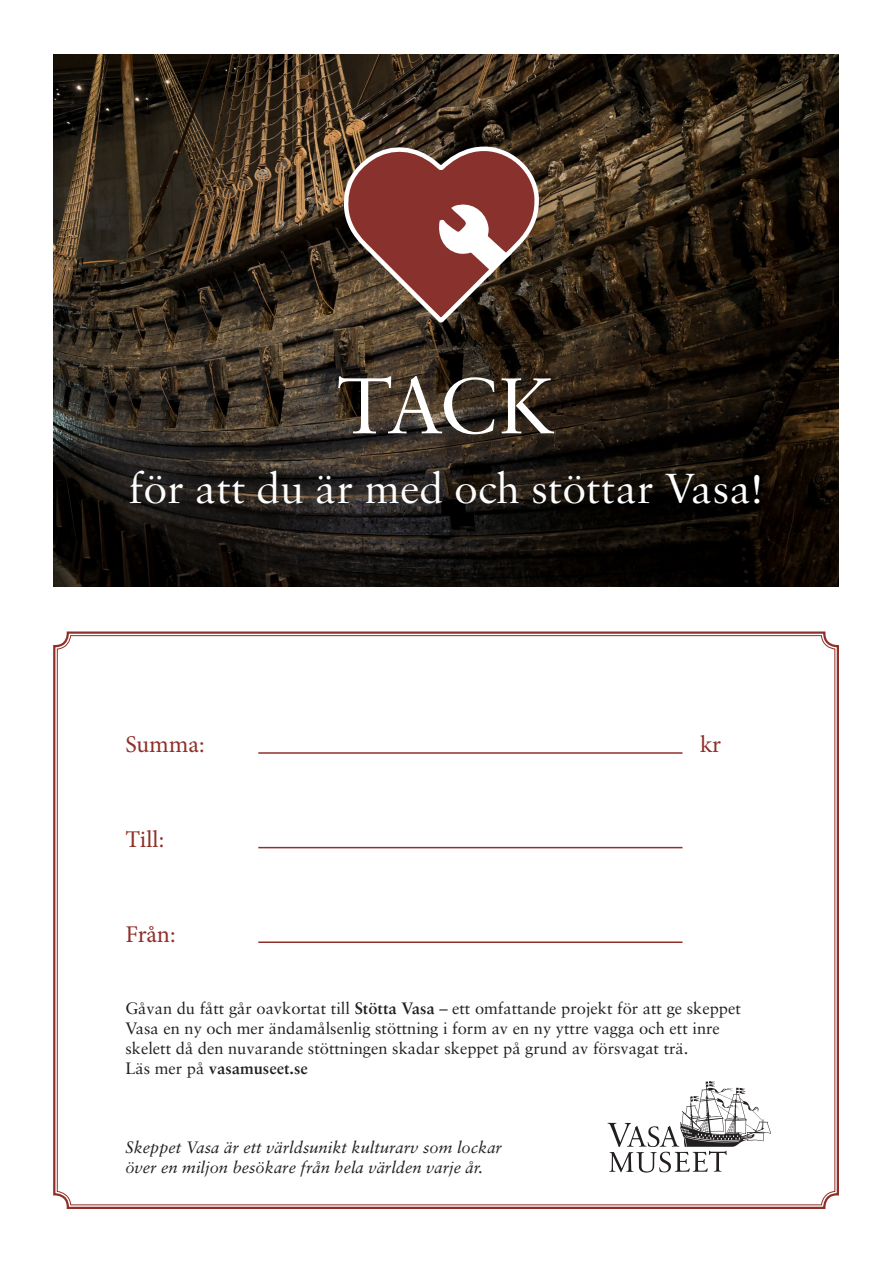
<style>
.page{position:relative;width:893px;height:1263px;background:#fff}
.page>*{position:absolute;margin:0;border:0;box-sizing:border-box;transform-origin:0 0}
.t1{font:84.45px "Sabon";color:#fff}
.t2{font:45px "Sabon";color:#fff}
.t3{font:24px "Minion Pro";color:#8f3028}
.t4{font:16.5px/19.8px "Sabon";color:#231f20}
.t5{font:italic 16.5px/19.8px "Sabon";color:#231f20}
.s1{font-weight:700}
</style>
<div class="page">
<img style="left:53px;top:54px;width:786px;height:532px">
<svg style="left:340px;top:143px;width:199px;height:184px;background:#7e4d45"></svg>
<svg style="left:53px;top:631px;width:786px;height:578px"></svg>
<svg style="left:608px;top:1081px;width:163px;height:91px"></svg>
<hr style="left:258px;top:847px;width:424px;height:1px;background:#8f3028">
<hr style="left:258px;top:752px;width:424px;height:2px;background:#8f3028">
<hr style="left:258px;top:941px;width:424px;height:2px;background:#8f3028">
<p class="t1" style="left:335px;top:354px;width:223px">TACK</p>
<p class="t2" style="left:129px;top:461px;width:636px">för att du är med och stöttar Vasa!</p>
<p class="t3" style="left:125px;top:728px;width:81px">Summa:</p>
<p class="t3" style="left:700px;top:728px;width:22px">kr</p>
<p class="t3" style="left:125px;top:823px;width:40px">Till:</p>
<p class="t3" style="left:125px;top:918px;width:52px">Från:</p>
<p class="t4" style="left:125px;top:998px;width:617px">Gåvan du fått går oavkortat till <span class="s1">Stötta Vasa</span> – ett omfattande projekt för att ge skeppet Vasa en ny och mer ändamålsenlig stöttning i form av en ny yttre vagga och ett inre skelett då den nuvarande stöttningen skadar skeppet på grund av försvagat trä.<br>Läs mer på <span class="s1">vasamuseet.se</span></p>
<p class="t5" style="left:125px;top:1137px;width:378px">Skeppet Vasa är ett världsunikt kulturarv som lockar över en miljon besökare från hela världen varje år.</p>
</div>
